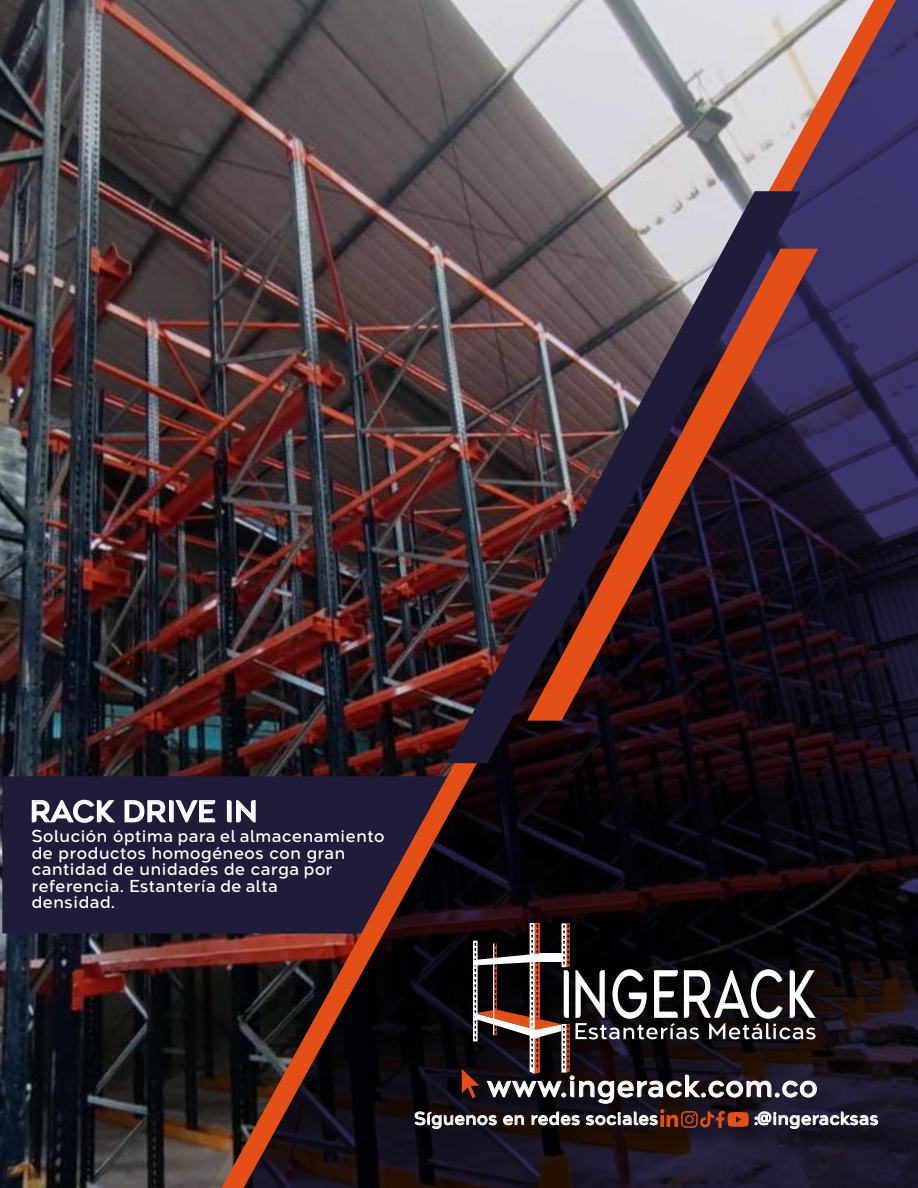
<style>
.page{position:relative;width:918px;height:1188px;background:#fff}
.page>*{position:absolute;margin:0;border:0;box-sizing:border-box;transform-origin:0 0}
.t1{font:29.25px "Agenor Neue";letter-spacing:.04em;color:#fff}
.t2{font:28.35px "Agenor Neue";letter-spacing:.04em;color:#fff}
.t3{font:17.1px "Agenor Neue";letter-spacing:.04em;color:#fff}
.t4{font:16.5px/16.5px "Agenor Neue";letter-spacing:.04em;color:#fff}
</style>
<div class="page">
<img style="left:0;top:0;width:180px;height:1188px">
<div style="left:2px;top:776px;width:178px;height:158px;background:#1f1c3a"></div>
<svg style="left:31px;top:799px;width:86px;height:25px;background:#615f74"></svg>
<svg style="left:124px;top:799px;width:56px;height:25px"></svg>
<img style="left:180px;top:0;width:738px;height:1188px">
<img style="left:446px;top:191px;width:355px;height:572px">
<svg style="left:527px;top:249px;width:291px;height:472px;background:#472b32"></svg>
<img style="left:402px;top:911px;width:510px;height:252px">
<svg style="left:414px;top:923px;width:464px;height:206px;background:#31292d"></svg>
<h2 class="t2" style="left:30px;top:795px;width:228px">RACK DRIVE IN</h2>
<p class="t4" style="left:32px;top:828px;width:354px">Solución óptima para el almacenamiento de productos homogéneos con gran cantidad de unidades de carga por referencia. Estantería de alta<br>densidad.</p>
<h1 class="t1" style="left:487px;top:1069px;width:332px">www.ingerack.com.co</h1>
<p class="t3" style="left:415px;top:1108px;width:245px">Síguenos en redes sociales</p>
<p class="t3" style="left:754px;top:1108px;width:126px">:@ingeracksas</p>
</div>
